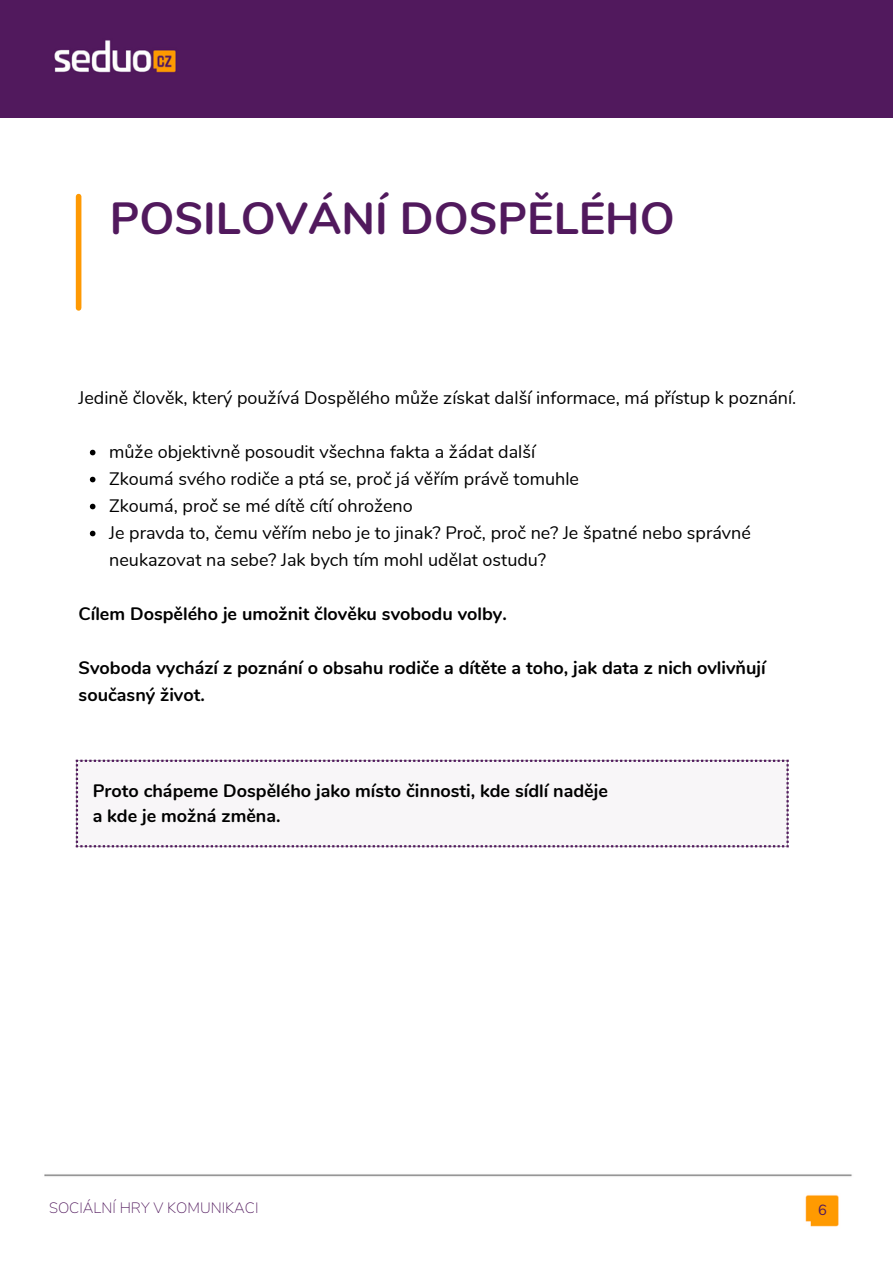
<style>
.page{position:relative;width:893px;height:1264px;background:#fff}
.page>*{position:absolute;margin:0;border:0;box-sizing:border-box;transform-origin:0 0}
.t1{font:700 45px "Nunito";color:#51195d}
.t2{font:18px/27px "Nunito";color:#000}
.t3{font:700 18px/27px "Nunito";color:#000}
.t4{font:200 15px "Nunito Sans";color:#51195d}
.t5{font:14.7px "Nunito";color:#51195d}
</style>
<div class="page">
<div style="left:0;top:0;width:892px;height:117px;background:#51195d"></div>
<img style="left:54px;top:40px;width:122px;height:33px">
<div style="left:76px;top:197px;width:5px;height:111px;background:#fe9903"></div>
<img style="left:805px;top:1195px;width:34px;height:32px">
<svg style="left:90px;top:450px;width:5px;height:5px"></svg>
<svg style="left:90px;top:477px;width:5px;height:5px"></svg>
<svg style="left:90px;top:503px;width:5px;height:6px"></svg>
<svg style="left:90px;top:530px;width:5px;height:6px"></svg>
<div style="left:76px;top:759px;width:712px;height:88px;background:#f8f6f8"></div>
<h1 class="t1" style="left:110px;top:189px;width:566px">POSILOVÁNÍ DOSPĚLÉHO</h1>
<p class="t2" style="left:79px;top:384px;width:719px">Jedině člověk, který používá Dospělého může získat další informace, má přístup k poznání.</p>
<p class="t2" style="left:109px;top:438px;width:643px">může objektivně posoudit všechna fakta a žádat další<br>Zkoumá svého rodiče a ptá se, proč já věřím právě tomuhle<br>Zkoumá, proč se mé dítě cítí ohroženo<br>Je pravda to, čemu věřím nebo je to jinak? Proč, proč ne? Je špatné nebo správné neukazovat na sebe? Jak bych tím mohl udělat ostudu?</p>
<p class="t3" style="left:79px;top:600px;width:430px">Cílem Dospělého je umožnit člověku svobodu volby.</p>
<p class="t3" style="left:79px;top:654px;width:688px">Svoboda vychází z poznání o obsahu rodiče a dítěte a toho, jak data z nich ovlivňují současný život.</p>
<p class="t3" style="left:93px;top:778px;width:516px;line-height:24.8px">Proto chápeme Dospělého jako místo činnosti, kde sídlí naděje a kde je možná změna.</p>
<p class="t4" style="left:49px;top:1197px;width:211px">SOCIÁLNÍ HRY V KOMUNIKACI</p>
<p class="t5" style="left:818px;top:1199px;width:10px">6</p>
</div>
